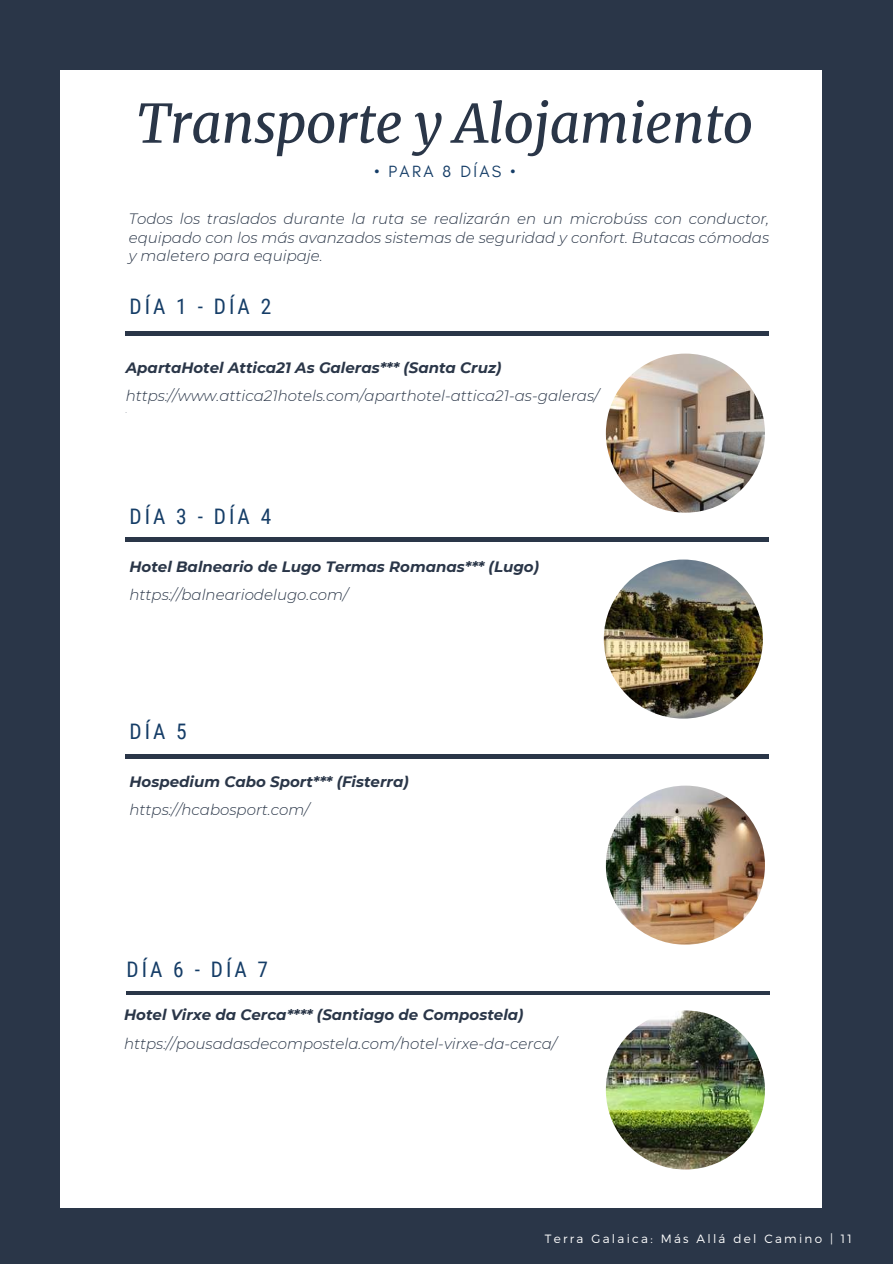
<style>
.page{position:relative;width:893px;height:1264px;background:#fff}
.page>*{position:absolute;margin:0;border:0;box-sizing:border-box;transform-origin:0 0}
.t1{font:italic 52.95px "Merriweather";letter-spacing:-.01em;color:#2a3648}
.t2{font:21.45px "Roboto Condensed";letter-spacing:.14em;color:#153d67}
.t3{font:16.5px "Glacial Indifference";letter-spacing:.14em;color:#153d67}
.t4{font:italic 300 15px/18.6px "Montserrat";color:#2a3648;text-align:justify}
.t5{font:italic 700 15px "Montserrat";color:#2a3648}
.t6{font:300 12px "Montserrat";letter-spacing:.19em;color:#fff}
.t7{font:italic 300 7.5px "Montserrat";color:#2a3648}
</style>
<div class="page">
<div style="left:0;top:0;width:892px;height:1263px;background:#2a3648"></div>
<div style="left:60px;top:83px;width:761px;height:1111px;background:#fff"></div>
<div style="left:60px;top:71px;width:761px;height:33px;background:#fff"></div>
<div style="left:60px;top:1173px;width:761px;height:34px;background:#fff"></div>
<hr style="left:125px;top:332px;width:643px;height:3px;background:#2a3648">
<hr style="left:125px;top:538px;width:643px;height:3px;background:#2a3648">
<hr style="left:125px;top:754px;width:643px;height:4px;background:#2a3648">
<hr style="left:126px;top:991px;width:643px;height:3px;background:#2a3648">
<img style="left:605px;top:353px;width:160px;height:160px">
<img style="left:603px;top:559px;width:160px;height:160px">
<img style="left:605px;top:785px;width:160px;height:160px">
<img style="left:605px;top:1010px;width:160px;height:160px">
<h1 class="t1" style="left:137px;top:91px;width:617px">Transporte y Alojamiento</h1>
<p class="t3" style="left:374px;top:161px;width:143px">• PARA 8 DÍAS •</p>
<p class="t4" style="left:129px;top:209px;width:642px">Todos los traslados durante la ruta se realizarán en un microbúss con conductor, equipado con los más avanzados sistemas de seguridad y confort. Butacas cómodas y maletero para equipaje.</p>
<h2 class="t2" style="left:129px;top:294px;width:143px">DÍA 1 - DÍA 2</h2>
<p class="t5" style="left:126px;top:358px;width:377px">ApartaHotel Attica21 As Galeras*** (Santa Cruz)</p>
<p class="t4" style="left:126px;top:386px;width:475px">https://www.attica21hotels.com/aparthotel-attica21-as-galeras/</p>
<p class="t7" style="left:126px;top:405px;width:3px">.</p>
<h2 class="t2" style="left:129px;top:503px;width:143px">DÍA 3 - DÍA 4</h2>
<p class="t5" style="left:129px;top:557px;width:411px">Hotel Balneario de Lugo Termas Romanas*** (Lugo)</p>
<p class="t4" style="left:129px;top:585px;width:220px">https://balneariodelugo.com/</p>
<h2 class="t2" style="left:129px;top:719px;width:59px">DÍA 5</h2>
<p class="t5" style="left:129px;top:772px;width:281px">Hospedium Cabo Sport*** (Fisterra)</p>
<p class="t4" style="left:129px;top:800px;width:181px">https://hcabosport.com/</p>
<h2 class="t2" style="left:126px;top:957px;width:143px">DÍA 6 - DÍA 7</h2>
<p class="t5" style="left:124px;top:1005px;width:401px">Hotel Virxe da Cerca**** (Santiago de Compostela)</p>
<p class="t4" style="left:124px;top:1033px;width:434px">https://pousadasdecompostela.com/hotel-virxe-da-cerca/</p>
<p class="t6" style="left:544px;top:1230px;width:309px">Terra Galaica: Más Allá del Camino | 11</p>
</div>
